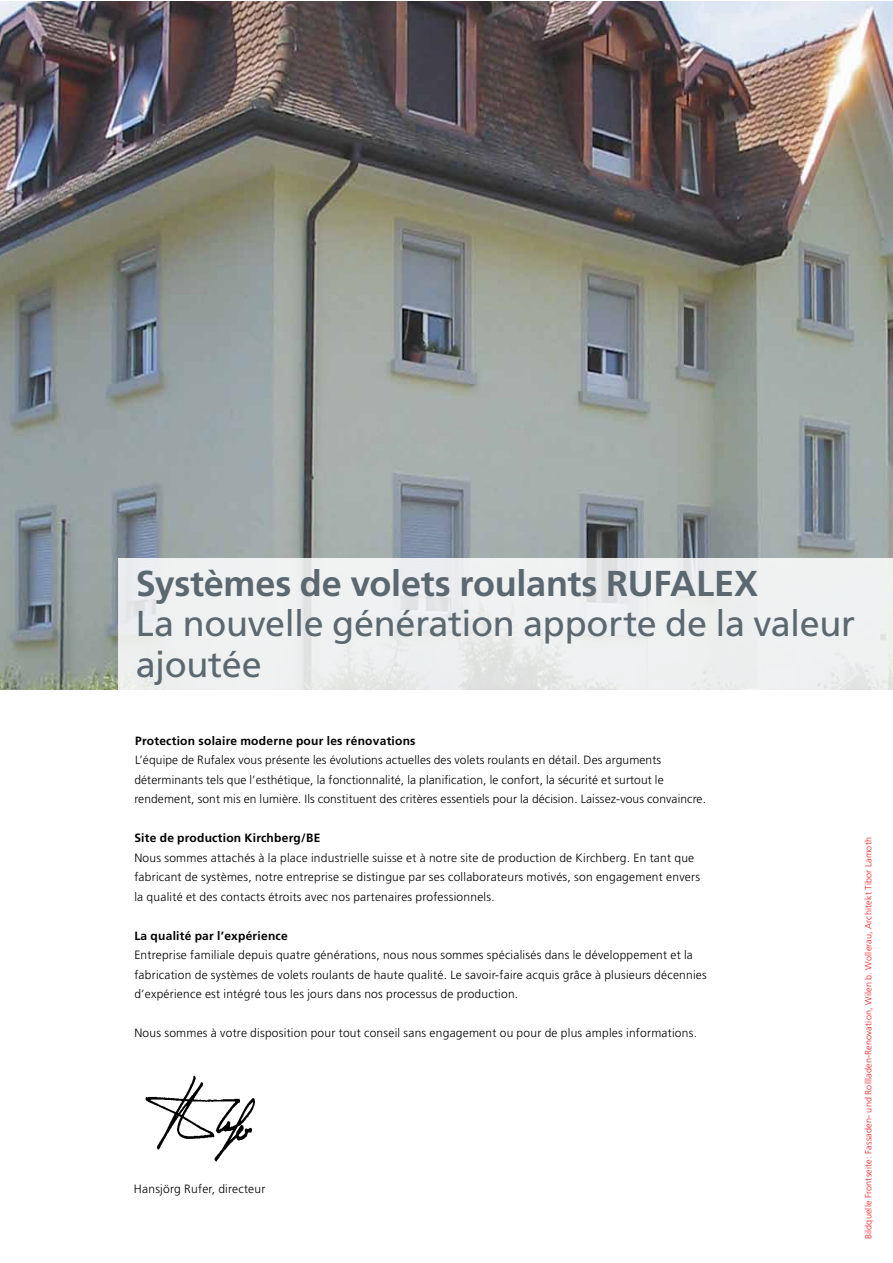
<style>
.page{position:relative;width:893px;height:1263px;background:#fff}
.page>*{position:absolute;margin:0;border:0;box-sizing:border-box;transform-origin:0 0}
.t1{font:36px/40.5px "Frutiger LT";letter-spacing:-.01em;color:#5b6870}
.t2{font:700 36px "Frutiger LT";letter-spacing:-.005em;color:#5b6870}
.t3{font:300 12px/19.5px "Frutiger LT";letter-spacing:.02em;color:#000}
.t4{font:700 12px "Frutiger LT";letter-spacing:.02em;color:#000}
.t5{font:300 9px "Frutiger LT";letter-spacing:.02em;color:#ed1d24}
</style>
<div class="page">
<img style="left:0;top:1px;width:892px;height:689px">
<svg style="left:119px;top:558px;width:773px;height:132px;fill:#eff0f1"></svg>
<img style="left:145px;top:1075px;width:110px;height:87px">
<h1 class="t2" style="left:136px;top:562px;width:624px">Systèmes de volets roulants RUFALEX</h1>
<h1 class="t1" style="left:136px;top:604px;width:721px">La nouvelle génération apporte de la valeur ajoutée</h1>
<p class="t4" style="left:135px;top:733px;width:282px">Protection solaire moderne pour les rénovations</p>
<p class="t3" style="left:134px;top:750px;width:573px">L’équipe de Rufalex vous présente les évolutions actuelles des volets roulants en détail. Des arguments déterminants tels que l’esthétique, la fonctionnalité, la planification, le confort, la sécurité et surtout le rendement, sont mis en lumière. Ils constituent des critères essentiels pour la décision. Laissez-vous convaincre.</p>
<p class="t4" style="left:134px;top:831px;width:187px">Site de production Kirchberg/BE</p>
<p class="t3" style="left:134px;top:848px;width:567px">Nous sommes attachés à la place industrielle suisse et à notre site de production de Kirchberg. En tant que fabricant de systèmes, notre entreprise se distingue par ses collaborateurs motivés, son engagement envers la qualité et des contacts étroits avec nos partenaires professionnels.</p>
<p class="t4" style="left:134px;top:928px;width:155px">La qualité par l’expérience</p>
<p class="t3" style="left:134px;top:945px;width:574px">Entreprise familiale depuis quatre générations, nous nous sommes spécialisés dans le développement et la fabrication de systèmes de volets roulants de haute qualité. Le savoir-faire acquis grâce à plusieurs décennies d’expérience est intégré tous les jours dans nos processus de production.</p>
<p class="t3" style="left:134px;top:1023px;width:564px">Nous sommes à votre disposition pour tout conseil sans engagement ou pour de plus amples informations.</p>
<p class="t3" style="left:134px;top:1179px;width:133px">Hansjörg Rufer, directeur</p>
<p class="t5" style="left:863px;top:1239px;width:404px;rotate:-90deg">Bildquelle Frontseite: Fassaden- und Rollladen-Renovation, Wilen b. Wollerau, Architekt Tibor Lamoth</p>
</div>
